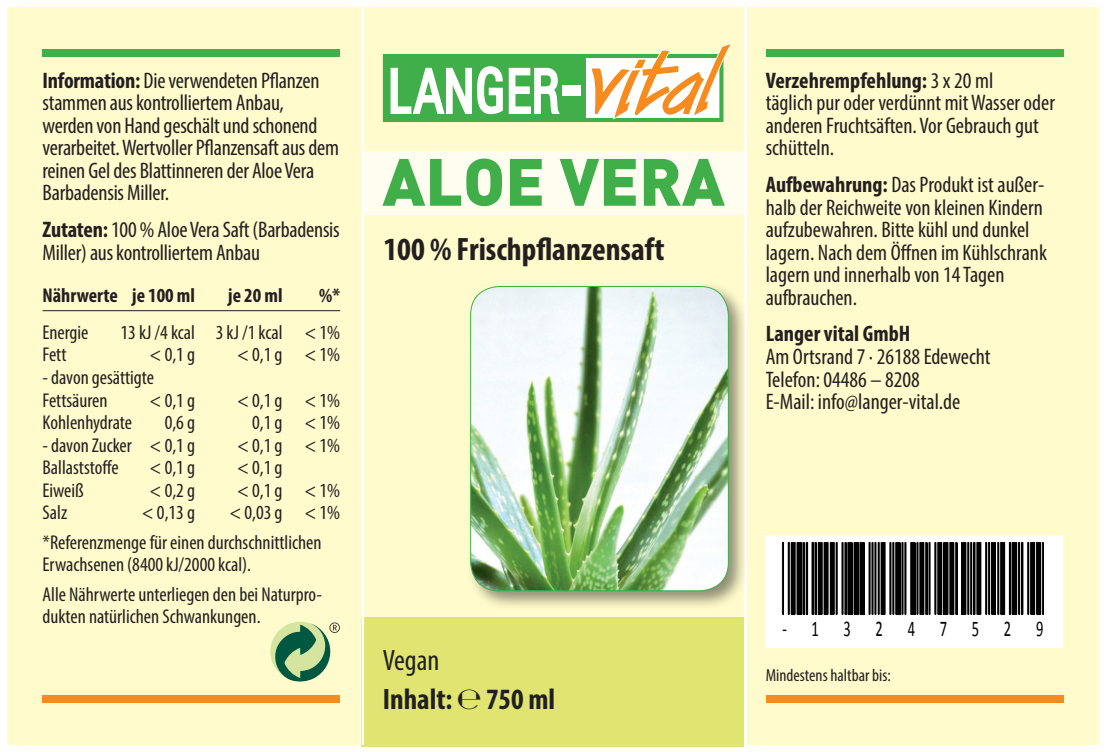
<style>
.page{position:relative;width:1106px;height:752px;background:#fff}
.page>*{position:absolute;margin:0;border:0;box-sizing:border-box;transform-origin:0 0}
.t1{font:900 65.75px "DI Nbek";color:#40ae49}
.t2{font:700 condensed 32.5px "Myriad Pro";color:#231f20}
.t3{font:700 condensed 29.5px "Myriad Pro";color:#231f20}
.t4{font:condensed 29.5px "Myriad Pro";color:#231f20}
.t5{font:condensed 22.5px/22.5px "Myriad Pro";letter-spacing:-.005em;color:#231f20}
.t6{font:22.5px "Calibri";letter-spacing:1.705em;color:#000;scale:.65 1}
.t7{font:condensed 20px/22.5px "Myriad Pro";color:#231f20}
.t8{font:700 condensed 20px "Myriad Pro";color:#231f20}
.t9{font:condensed 17.5px "Myriad Pro";color:#231f20}
.s1{font-weight:700}
</style>
<div class="page">
<div style="left:7px;top:7px;width:1091px;height:737px;background:#fffbcc"></div>
<div style="left:361px;top:616px;width:383px;height:130px;background:#dfe570"></div>
<hr style="left:361px;top:7px;width:3px;height:737px;background:#fff">
<hr style="left:744px;top:7px;width:3px;height:737px;background:#fff">
<div style="left:361px;top:151px;width:383px;height:63px;background:#fffdef"></div>
<svg style="left:383px;top:43px;width:349px;height:79px"></svg>
<div style="left:43px;top:50px;width:297px;height:7px;background:#40ae49"></div>
<div style="left:43px;top:694px;width:297px;height:8px;background:#f68b1f"></div>
<div style="left:765px;top:50px;width:298px;height:7px;background:#40ae49"></div>
<div style="left:765px;top:694px;width:298px;height:8px;background:#f68b1f"></div>
<svg style="left:273px;top:622px;width:67px;height:59px"></svg>
<svg style="left:765px;top:535px;width:297px;height:112px;background:#d8d8d8"></svg>
<hr style="left:43px;top:310px;width:297px;height:1px;background:#231f20">
<div style="left:782px;top:542px;width:1px;height:72px;border:1px solid #000"></div>
<div style="left:788px;top:542px;width:1px;height:72px;border:1px solid #000"></div>
<div style="left:791px;top:542px;width:4px;height:72px;border:1px solid #000"></div>
<div style="left:797px;top:542px;width:4px;height:72px;border:1px solid #000"></div>
<div style="left:802px;top:542px;width:2px;height:72px;border:1px solid #000"></div>
<div style="left:806px;top:542px;width:1px;height:72px;border:1px solid #000"></div>
<div style="left:811px;top:542px;width:2px;height:72px;border:1px solid #000"></div>
<div style="left:814px;top:542px;width:2px;height:72px;border:1px solid #000"></div>
<div style="left:818px;top:542px;width:4px;height:72px;border:1px solid #000"></div>
<div style="left:824px;top:542px;width:4px;height:72px;border:1px solid #000"></div>
<div style="left:830px;top:542px;width:4px;height:72px;border:1px solid #000"></div>
<div style="left:836px;top:542px;width:1px;height:72px;border:1px solid #000"></div>
<div style="left:841px;top:542px;width:2px;height:72px;border:1px solid #000"></div>
<div style="left:844px;top:542px;width:2px;height:72px;border:1px solid #000"></div>
<hr style="left:848px;top:542px;width:4px;height:72px;background:#000">
<div style="left:847px;top:542px;width:5px;height:72px;border:1px solid #000"></div>
<div style="left:854px;top:542px;width:4px;height:72px;border:1px solid #000"></div>
<hr style="left:860px;top:542px;width:4px;height:72px;background:#000">
<div style="left:859px;top:542px;width:5px;height:72px;border:1px solid #000"></div>
<div style="left:868px;top:542px;width:2px;height:72px;border:1px solid #000"></div>
<div style="left:871px;top:542px;width:2px;height:72px;border:1px solid #000"></div>
<div style="left:874px;top:542px;width:2px;height:72px;border:1px solid #000"></div>
<div style="left:878px;top:542px;width:1px;height:72px;border:1px solid #000"></div>
<div style="left:881px;top:542px;width:4px;height:72px;border:1px solid #000"></div>
<div style="left:889px;top:542px;width:2px;height:72px;border:1px solid #000"></div>
<div style="left:892px;top:542px;width:2px;height:72px;border:1px solid #000"></div>
<hr style="left:896px;top:542px;width:4px;height:72px;background:#000">
<div style="left:895px;top:542px;width:5px;height:72px;border:1px solid #000"></div>
<div style="left:901px;top:542px;width:2px;height:72px;border:1px solid #000"></div>
<div style="left:904px;top:542px;width:2px;height:72px;border:1px solid #000"></div>
<hr style="left:911px;top:542px;width:4px;height:72px;background:#000">
<div style="left:910px;top:542px;width:5px;height:72px;border:1px solid #000"></div>
<div style="left:916px;top:542px;width:2px;height:72px;border:1px solid #000"></div>
<hr style="left:920px;top:542px;width:3px;height:72px;background:#000">
<div style="left:919px;top:542px;width:5px;height:72px;border:1px solid #000"></div>
<div style="left:925px;top:542px;width:2px;height:72px;border:1px solid #000"></div>
<div style="left:928px;top:542px;width:2px;height:72px;border:1px solid #000"></div>
<div style="left:934px;top:542px;width:2px;height:72px;border:1px solid #000"></div>
<hr style="left:938px;top:542px;width:3px;height:72px;background:#000">
<div style="left:937px;top:542px;width:5px;height:72px;border:1px solid #000"></div>
<hr style="left:944px;top:542px;width:4px;height:72px;background:#000">
<div style="left:943px;top:542px;width:5px;height:72px;border:1px solid #000"></div>
<hr style="left:950px;top:542px;width:3px;height:72px;background:#000">
<div style="left:949px;top:542px;width:5px;height:72px;border:1px solid #000"></div>
<div style="left:955px;top:542px;width:2px;height:72px;border:1px solid #000"></div>
<hr style="left:961px;top:542px;width:4px;height:72px;background:#000">
<div style="left:961px;top:542px;width:5px;height:72px;border:1px solid #000"></div>
<div style="left:967px;top:542px;width:2px;height:72px;border:1px solid #000"></div>
<div style="left:970px;top:542px;width:2px;height:72px;border:1px solid #000"></div>
<div style="left:973px;top:542px;width:2px;height:72px;border:1px solid #000"></div>
<hr style="left:977px;top:542px;width:3px;height:72px;background:#000">
<div style="left:976px;top:542px;width:5px;height:72px;border:1px solid #000"></div>
<hr style="left:986px;top:542px;width:1px;height:72px;background:#000">
<div style="left:985px;top:542px;width:1px;height:72px;border:1px solid #000"></div>
<div style="left:988px;top:542px;width:1px;height:72px;border:1px solid #000"></div>
<div style="left:991px;top:542px;width:4px;height:72px;border:1px solid #000"></div>
<div style="left:997px;top:542px;width:2px;height:72px;border:1px solid #000"></div>
<div style="left:1000px;top:542px;width:4px;height:72px;border:1px solid #000"></div>
<div style="left:1009px;top:542px;width:2px;height:72px;border:1px solid #000"></div>
<div style="left:1012px;top:542px;width:4px;height:72px;border:1px solid #000"></div>
<div style="left:1018px;top:542px;width:1px;height:72px;border:1px solid #000"></div>
<div style="left:1021px;top:542px;width:2px;height:72px;border:1px solid #000"></div>
<hr style="left:1028px;top:542px;width:1px;height:72px;background:#000">
<div style="left:1027px;top:542px;width:1px;height:72px;border:1px solid #000"></div>
<div style="left:1030px;top:542px;width:4px;height:72px;border:1px solid #000"></div>
<div style="left:1036px;top:542px;width:4px;height:72px;border:1px solid #000"></div>
<div style="left:1042px;top:542px;width:1px;height:72px;border:1px solid #000"></div>
<div style="left:466px;top:282px;width:282px;height:328px;background:#231f20;opacity:.5"></div>
<img style="left:470px;top:286px;width:258px;height:304px">
<div style="left:470px;top:286px;width:258px;height:305px;border:1px solid #40ae49;border-radius:28px"></div>
<p class="t5" style="left:43px;top:69px;width:298px"><span class="s1">Information:</span> Die verwendeten Pflanzen stammen aus kontrolliertem Anbau, werden von Hand geschält und schonend verarbeitet. Wertvoller Pflanzensaft aus dem reinen Gel des Blattinneren der Aloe Vera Barbadensis Miller.</p>
<p class="t5" style="left:43px;top:218px;width:299px"><span class="s1">Zutaten:</span> 100 % Aloe Vera Saft (Barbadensis<br>Miller) aus kontrolliertem Anbau</p>
<p class="t8" style="left:43px;top:283px;width:154px">Nährwerte je 100 ml</p>
<p class="t8" style="left:228px;top:283px;width:56px">je 20 ml</p>
<p class="t8" style="left:319px;top:283px;width:22px">%*</p>
<p class="t7" style="left:43px;top:320px;width:47px">Energie</p>
<p class="t7" style="left:121px;top:320px;width:221px">13 kJ /4 kcal 3 kJ /1 kcal &lt; 1%</p>
<p class="t7" style="left:43px;top:343px;width:25px">Fett</p>
<p class="t7" style="left:150px;top:343px;width:47px">&lt; 0,1 g</p>
<p class="t7" style="left:237px;top:343px;width:104px">&lt; 0,1 g &lt; 1%</p>
<p class="t7" style="left:43px;top:365px;width:113px">- davon gesättigte<br>Fettsäuren</p>
<p class="t7" style="left:150px;top:388px;width:47px">&lt; 0,1 g</p>
<p class="t7" style="left:237px;top:388px;width:104px">&lt; 0,1 g &lt; 1%</p>
<p class="t7" style="left:43px;top:410px;width:91px">Kohlenhydrate</p>
<p class="t7" style="left:165px;top:410px;width:32px">0,6 g</p>
<p class="t7" style="left:252px;top:410px;width:89px">0,1 g &lt; 1%</p>
<p class="t7" style="left:43px;top:433px;width:154px">- davon Zucker &lt; 0,1 g</p>
<p class="t7" style="left:237px;top:433px;width:104px">&lt; 0,1 g &lt; 1%</p>
<p class="t7" style="left:43px;top:455px;width:78px">Ballaststoffe</p>
<p class="t7" style="left:150px;top:455px;width:47px">&lt; 0,1 g</p>
<p class="t7" style="left:237px;top:455px;width:47px">&lt; 0,1 g</p>
<p class="t7" style="left:43px;top:478px;width:43px">Eiweiß</p>
<p class="t7" style="left:150px;top:478px;width:47px">&lt; 0,2 g</p>
<p class="t7" style="left:237px;top:478px;width:104px">&lt; 0,1 g &lt; 1%</p>
<p class="t7" style="left:43px;top:500px;width:26px">Salz</p>
<p class="t7" style="left:142px;top:500px;width:55px">&lt; 0,13 g</p>
<p class="t7" style="left:229px;top:500px;width:112px">&lt; 0,03 g &lt; 1%</p>
<p class="t7" style="left:43px;top:530px;width:280px">*Referenzmenge für einen durchschnittlichen<br>Erwachsenen (8400 kJ/2000 kcal).</p>
<p class="t7" style="left:43px;top:582px;width:281px">Alle Nährwerte unterliegen den bei Naturpro&shy;dukten natürlichen Schwankungen.</p>
<p class="t1" style="left:382px;top:138px;width:344px">ALOE VERA</p>
<p class="t2" style="left:383px;top:229px;width:282px">100 % Frischpflanzensaft</p>
<p class="t5" style="left:765px;top:69px;width:291px"><span class="s1">Verzehrempfehlung:</span> 3 x 20 ml<br>täglich pur oder verdünnt mit Wasser oder anderen Fruchtsäften. Vor Gebrauch gut schütteln.</p>
<p class="t5" style="left:765px;top:173px;width:283px"><span class="s1">Aufbewahrung:</span> Das Produkt ist außer&shy;halb der Reichweite von kleinen Kindern aufzubewahren. Bitte kühl und dunkel lagern. Nach dem Öffnen im Kühlschrank lagern und innerhalb von 14 Tagen aufbrauchen.</p>
<p class="t5" style="left:765px;top:322px;width:226px"><span class="s1">Langer vital GmbH<br></span>Am Ortsrand 7 · 26188 Edewecht<br>Telefon: 04486 – 8208<br>E-Mail: info@langer-vital.de</p>
<p class="t4" style="left:383px;top:642px;width:58px">Vegan</p>
<p class="t3" style="left:383px;top:680px;width:174px">Inhalt: ℮ 750 ml</p>
<p class="t6" style="left:782px;top:613px;width:403px">-13247529</p>
<p class="t9" style="left:765px;top:664px;width:127px">Mindestens haltbar bis:</p>
</div>
